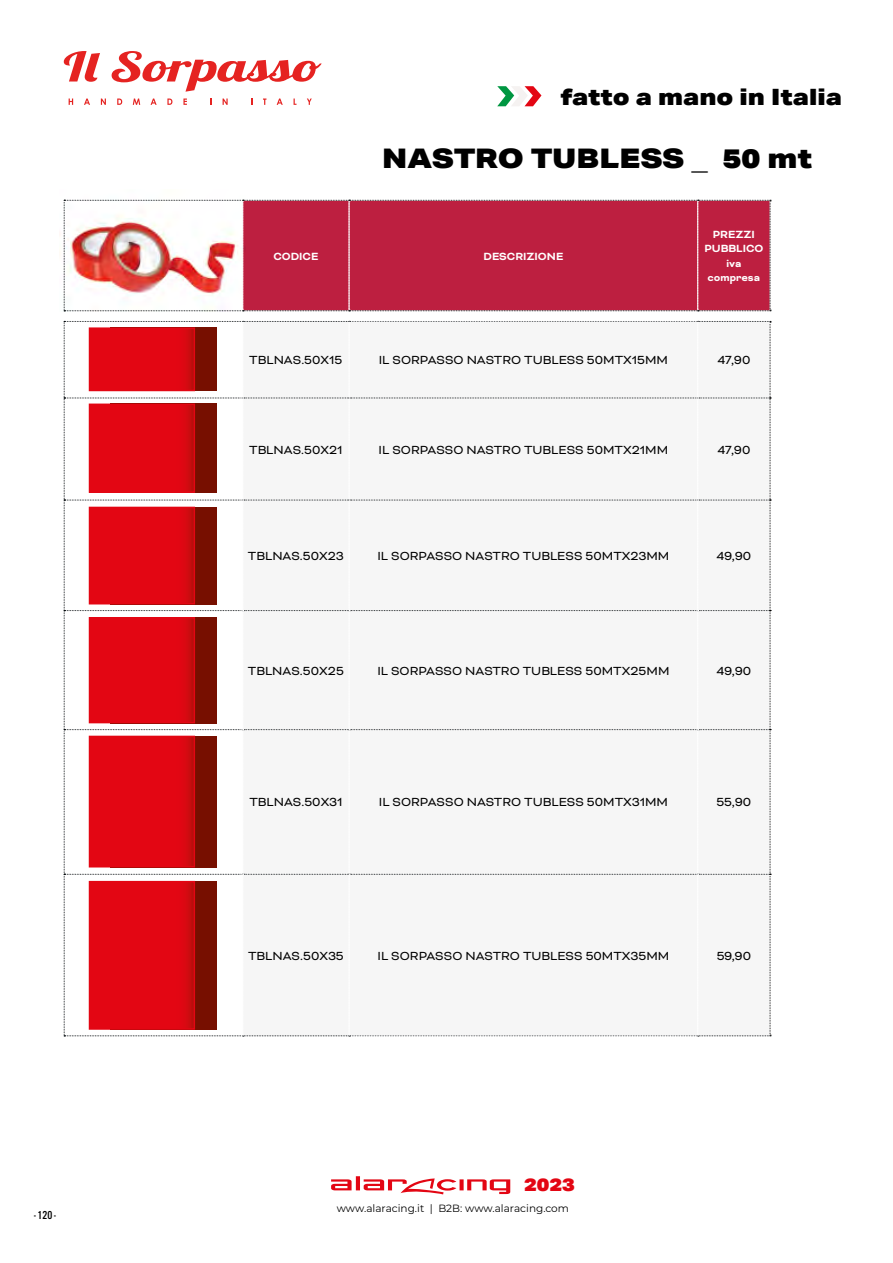
<style>
.page{position:relative;width:893px;height:1263px;background:#fff}
.page>*{position:absolute;margin:0;border:0;box-sizing:border-box;transform-origin:0 0}
.t1{font:900 27px "Aktiv Grotesk Ex";color:#000}
.t2{font:900 22.5px "Aktiv Grotesk Ex";color:#000}
.t3{font:900 18px "Aktiv Grotesk Ex";color:#e30613}
.t4{font:13.5px "Bicyclette";color:#000}
.t5{font:700 12px/14.4px "Bicyclette";color:#fff;text-align:center}
.t6{font:12px "Alternate Got No 3 D";color:#000}
.t7{font:10.5px "Montserrat";color:#000}
</style>
<div class="page">
<svg style="left:64px;top:51px;width:258px;height:41px"></svg>
<svg style="left:69px;top:99px;width:4px;height:6px"></svg>
<svg style="left:84px;top:99px;width:6px;height:6px"></svg>
<svg style="left:101px;top:99px;width:5px;height:6px"></svg>
<svg style="left:117px;top:99px;width:5px;height:6px"></svg>
<svg style="left:133px;top:99px;width:7px;height:6px"></svg>
<svg style="left:151px;top:99px;width:6px;height:6px"></svg>
<svg style="left:167px;top:99px;width:5px;height:6px"></svg>
<svg style="left:183px;top:99px;width:4px;height:6px"></svg>
<svg style="left:223px;top:99px;width:5px;height:6px"></svg>
<svg style="left:263px;top:99px;width:3px;height:6px"></svg>
<svg style="left:277px;top:99px;width:6px;height:6px"></svg>
<svg style="left:307px;top:99px;width:5px;height:6px"></svg>
<svg style="left:497px;top:86px;width:44px;height:20px"></svg>
<svg style="left:331px;top:1176px;width:179px;height:18px"></svg>
<div style="left:246px;top:200px;width:525px;height:111px;background:#bd1f40"></div>
<svg style="left:64px;top:321px;width:707px;height:715px"></svg>
<div style="left:110px;top:327px;width:106px;height:64px;background:#770f00"></div>
<svg style="left:92px;top:330px;width:100px;height:58px"></svg>
<div style="left:89px;top:327px;width:106px;height:64px;border:2px solid #e30613"></div>
<div style="left:110px;top:404px;width:106px;height:89px;background:#770f00"></div>
<div style="left:92px;top:407px;width:100px;height:83px;background:#e30613"></div>
<div style="left:89px;top:404px;width:106px;height:89px;border:2px solid #e30613"></div>
<div style="left:110px;top:507px;width:106px;height:97px;background:#770f00"></div>
<div style="left:92px;top:510px;width:100px;height:91px;background:#e30613"></div>
<div style="left:89px;top:507px;width:106px;height:97px;border:2px solid #e30613"></div>
<div style="left:110px;top:617px;width:106px;height:106px;background:#770f00"></div>
<div style="left:92px;top:620px;width:100px;height:100px;background:#e30613"></div>
<div style="left:89px;top:617px;width:106px;height:106px;border:2px solid #e30613"></div>
<div style="left:110px;top:736px;width:106px;height:131px;background:#770f00"></div>
<div style="left:90px;top:736px;width:104px;height:131px;background:#e30613"></div>
<div style="left:89px;top:736px;width:106px;height:131px;border:2px solid #e30613"></div>
<div style="left:110px;top:881px;width:106px;height:149px;background:#770f00"></div>
<div style="left:90px;top:882px;width:104px;height:147px;background:#e30613"></div>
<div style="left:89px;top:881px;width:106px;height:149px;border:2px solid #e30613"></div>
<img style="left:63px;top:199px;width:183px;height:112px">
<p class="t6" style="left:34px;top:1209px;width:23px">- 120 -</p>
<h2 class="t2" style="left:560px;top:82px;width:283px">fatto a mano in Italia</h2>
<p class="t1" style="left:382px;top:141px;width:432px">NASTRO TUBLESS _ 50 mt</p>
<p class="t5" style="left:274px;top:249px;width:46px">CODICE</p>
<p class="t5" style="left:483px;top:249px;width:81px">DESCRIZIONE</p>
<p class="t5" style="left:704px;top:227px;width:60px">PREZZI<br>PUBBLICO</p>
<p class="t5" style="left:726px;top:256px;width:16px">iva</p>
<p class="t5" style="left:708px;top:270px;width:54px">compresa</p>
<p class="t4" style="left:249px;top:352px;width:95px">TBLNAS.50X15</p>
<p class="t4" style="left:379px;top:352px;width:291px">IL SORPASSO NASTRO TUBLESS 50MTX15MM</p>
<p class="t4" style="left:717px;top:352px;width:35px">47,90</p>
<p class="t4" style="left:249px;top:442px;width:95px">TBLNAS.50X21</p>
<p class="t4" style="left:379px;top:442px;width:291px">IL SORPASSO NASTRO TUBLESS 50MTX21MM</p>
<p class="t4" style="left:717px;top:442px;width:35px">47,90</p>
<p class="t4" style="left:248px;top:548px;width:97px">TBLNAS.50X23</p>
<p class="t4" style="left:377px;top:548px;width:293px">IL SORPASSO NASTRO TUBLESS 50MTX23MM</p>
<p class="t4" style="left:717px;top:548px;width:36px">49,90</p>
<p class="t4" style="left:248px;top:663px;width:98px">TBLNAS.50X25</p>
<p class="t4" style="left:377px;top:663px;width:294px">IL SORPASSO NASTRO TUBLESS 50MTX25MM</p>
<p class="t4" style="left:717px;top:663px;width:36px">49,90</p>
<p class="t4" style="left:249px;top:795px;width:95px">TBLNAS.50X31</p>
<p class="t4" style="left:379px;top:795px;width:291px">IL SORPASSO NASTRO TUBLESS 50MTX31MM</p>
<p class="t4" style="left:717px;top:795px;width:36px">55,90</p>
<p class="t4" style="left:248px;top:948px;width:97px">TBLNAS.50X35</p>
<p class="t4" style="left:378px;top:948px;width:293px">IL SORPASSO NASTRO TUBLESS 50MTX35MM</p>
<p class="t4" style="left:717px;top:948px;width:36px">59,90</p>
<h3 class="t3" style="left:524px;top:1172px;width:52px">2023</h3>
<p class="t7" style="left:337px;top:1201px;width:234px">www.alaracing.it | B2B: www.alaracing.com</p>
</div>
